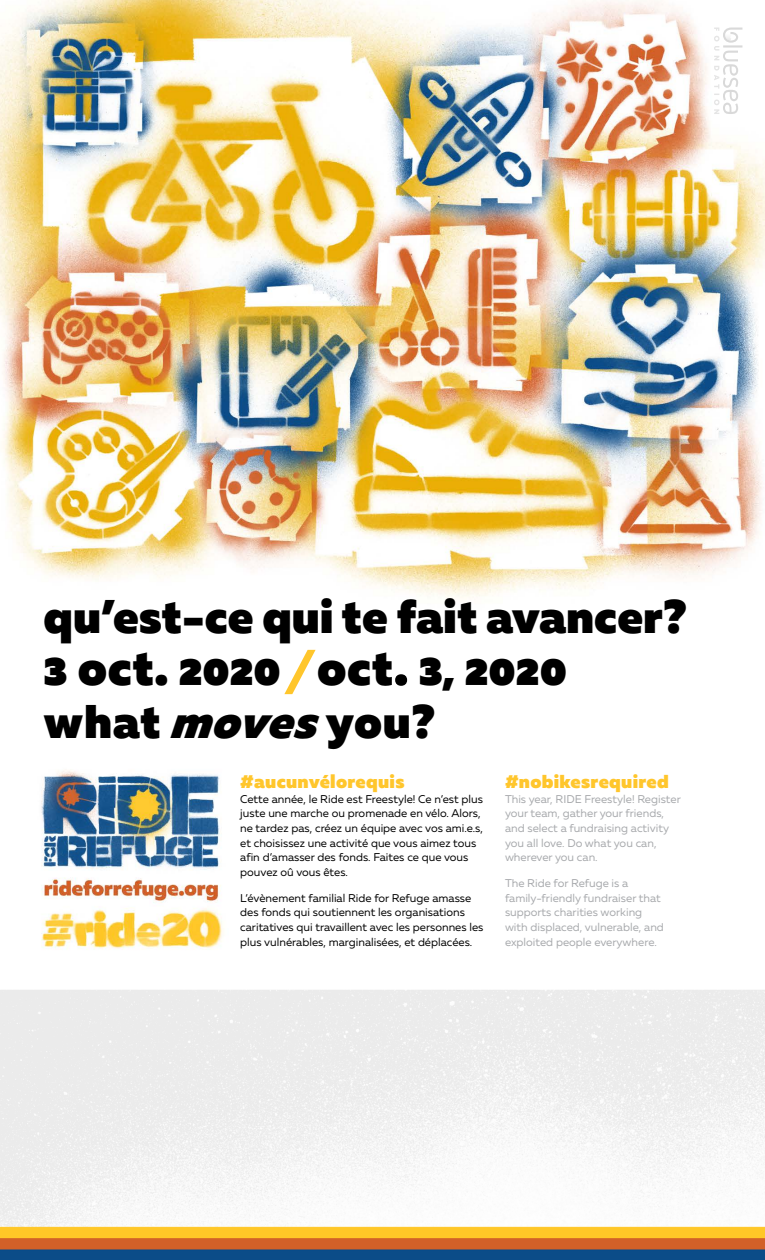
<style>
.page{position:relative;width:765px;height:1260px;background:#fff}
.page>*{position:absolute;margin:0;border:0;box-sizing:border-box;transform-origin:0 0}
.t1{font:900 47.25px "Muller";color:#000}
.t2{font:800 37.75px "Muller";letter-spacing:.01em;color:#000}
.t3{font:900 18.75px "Muller";letter-spacing:.015em;color:#ffc62c}
.t4{font:11.25px/14.6px "Muller";color:#000}
.t5{font:11.25px/14.6px "Muller";color:#a7a9ac}
.s1{font-size:39.62px}
.s2{font-weight:900;font-size:49.5px}
.s3{font-weight:900;font-size:53.88px;color:#ffc62c}
.s4{font-weight:900;font-size:51.25px}
.s5{font-style:italic}
</style>
<div class="page">
<img style="left:0;top:0;width:765px;height:950px">
<svg style="left:714px;top:27px;width:28px;height:87px"></svg>
<img style="left:0;top:990px;width:765px;height:270px">
<h1 class="t1" style="left:43px;top:586px;width:645px">qu’est-ce qui te fait avancer?</h1>
<h2 class="t2" style="left:43px;top:648px;width:525px"><span class="s1">3</span> <span class="s2">oct.</span> 2020<span class="s3">/</span><span class="s2">oct</span><span class="s4">.</span> <span class="s1">3,</span> 2020</h2>
<h1 class="t1" style="left:43px;top:691px;width:394px">what <span class="s5">moves</span> you?</h1>
<h3 class="t3" style="left:240px;top:770px;width:166px">#aucunvélorequis</h3>
<p class="t4" style="left:240px;top:791px;width:244px">Cette année, le Ride est Freestyle! Ce n’est plus juste une marche ou promenade en vélo. Alors, ne tardez pas, créez un équipe avec vos ami.e.s, et choisissez une activité que vous aimez tous afin d’amasser des fonds. Faites ce que vous pouvez oû vous êtes.</p>
<p class="t4" style="left:240px;top:890px;width:245px">L’évènement familial Ride for Refuge amasse des fonds qui soutiennent les organisations caritatives qui travaillent avec les personnes les plus vulnérables, marginalisées, et déplacées.</p>
<h3 class="t3" style="left:505px;top:770px;width:165px">#nobikesrequired</h3>
<p class="t5" style="left:505px;top:791px;width:177px">This year, RIDE Freestyle! Register your team, gather your friends, and select a fundraising activity you all love. Do what you can, wherever you can.</p>
<p class="t5" style="left:505px;top:876px;width:160px">The Ride for Refuge is a family-friendly fundraiser that supports charities working with displaced, vulnerable, and exploited people everywhere.</p>
</div>
